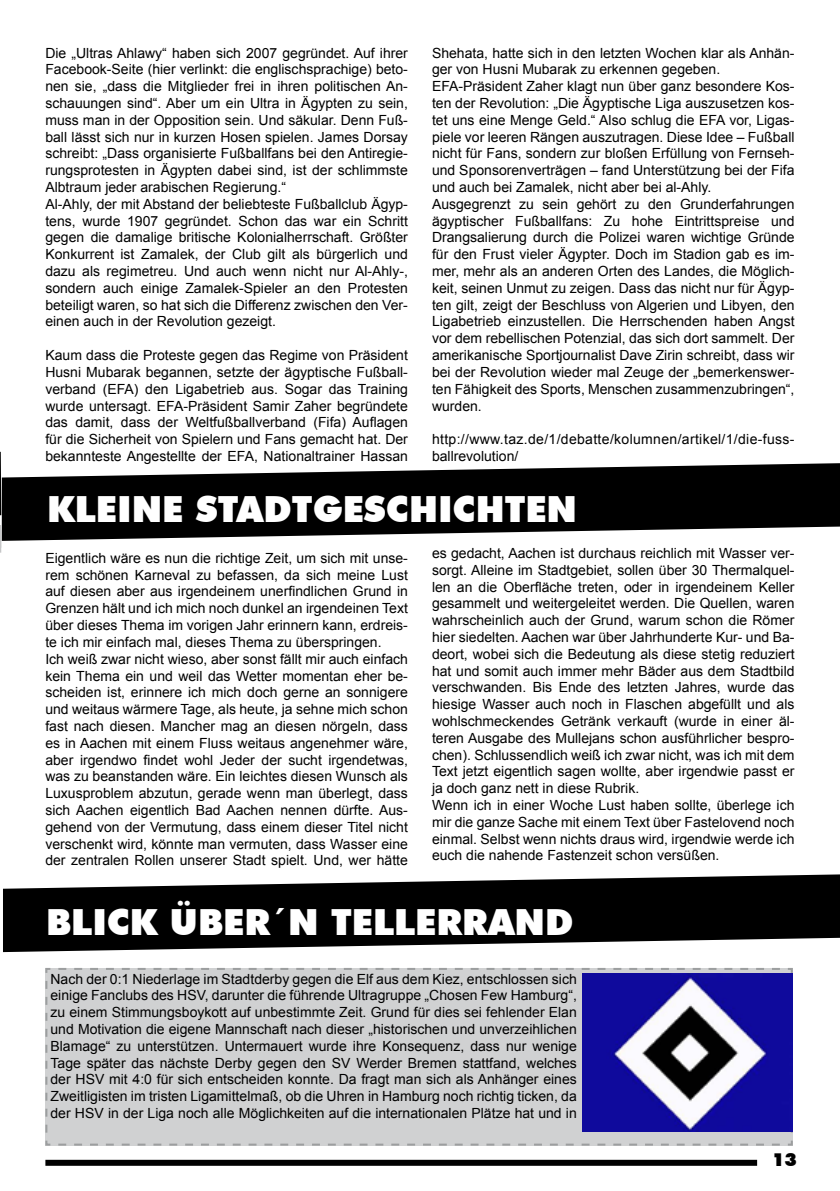
<style>
.page{position:relative;width:840px;height:1191px;background:#fff}
.page>*{position:absolute;margin:0;border:0;box-sizing:border-box;transform-origin:0 0}
.t1{font:900 36px "Futura BT";color:#fff}
.t2{font:900 18px "Futura BT";color:#000}
.t3{font:14px/16.8px "Arial";color:#000}
.t4{font:14px/16.8px "Arial";letter-spacing:.025em;color:#000}
</style>
<div class="page">
<div style="left:45px;top:1159px;width:711px;height:6px;background:#000"></div>
<svg style="left:0;top:525px;width:1px;height:27px"></svg>
<hr style="left:0;top:452px;width:1px;height:63px;background:#000">
<svg style="left:2px;top:463px;width:837px;height:78px;fill:#000"></svg>
<svg style="left:3px;top:874px;width:836px;height:78px;fill:#000"></svg>
<div style="left:45px;top:968px;width:748px;height:178px;background:#d0d1d2"></div>
<img style="left:582px;top:973px;width:210px;height:158px">
<p class="t3" style="left:45px;top:44px;width:364px">Die „Ultras Ahlawy“ haben sich 2007 gegründet. Auf ihrer Facebook-Seite (hier verlinkt: die englischsprachige) beto&shy;nen sie, „dass die Mitglieder frei in ihren politischen An&shy;schauungen sind“. Aber um ein Ultra in Ägypten zu sein, muss man in der Opposition sein. Und säkular. Denn Fuß&shy;ball lässt sich nur in kurzen Hosen spielen. James Dorsay schreibt: „Dass organisierte Fußballfans bei den Antiregie&shy;rungsprotesten in Ägypten dabei sind, ist der schlimmste Albtraum jeder arabischen Regierung.“<br>Al-Ahly, der mit Abstand der beliebteste Fußballclub Ägyp&shy;tens, wurde 1907 gegründet. Schon das war ein Schritt gegen die damalige britische Kolonialherrschaft. Größter Konkurrent ist Zamalek, der Club gilt als bürgerlich und dazu als regimetreu. Und auch wenn nicht nur Al-Ahly-, sondern auch einige Zamalek-Spieler an den Protesten beteiligt waren, so hat sich die Differenz zwischen den Ver&shy;einen auch in der Revolution gezeigt.</p>
<p class="t3" style="left:45px;top:347px;width:364px;text-align:justify">Kaum dass die Proteste gegen das Regime von Präsident Husni Mubarak begannen, setzte der ägyptische Fußball&shy;verband (EFA) den Ligabetrieb aus. Sogar das Training wurde untersagt. EFA-Präsident Samir Zaher begründete das damit, dass der Weltfußballverband (Fifa) Auflagen für die Sicherheit von Spielern und Fans gemacht hat. Der bekannteste Angestellte der EFA, Nationaltrainer Hassan</p>
<p class="t3" style="left:432px;top:44px;width:364px">Shehata, hatte sich in den letzten Wochen klar als Anhän&shy;ger von Husni Mubarak zu erkennen gegeben.<br>EFA-Präsident Zaher klagt nun über ganz besondere Kos&shy;ten der Revolution: „Die Ägyptische Liga auszusetzen kos&shy;tet uns eine Menge Geld.“ Also schlug die EFA vor, Ligas&shy;piele vor leeren Rängen auszutragen. Diese Idee – Fußball nicht für Fans, sondern zur bloßen Erfüllung von Fernseh&shy;und Sponsorenverträgen – fand Unterstützung bei der Fifa und auch bei Zamalek, nicht aber bei al-Ahly.<br>Ausgegrenzt zu sein gehört zu den Grunderfahrungen ägyptischer Fußballfans: Zu hohe Eintrittspreise und Drangsalierung durch die Polizei waren wichtige Gründe für den Frust vieler Ägypter. Doch im Stadion gab es im&shy;mer, mehr als an anderen Orten des Landes, die Möglich&shy;keit, seinen Unmut zu zeigen. Dass das nicht nur für Ägyp&shy;ten gilt, zeigt der Beschluss von Algerien und Libyen, den Ligabetrieb einzustellen. Die Herrschenden haben Angst vor dem rebellischen Potenzial, das sich dort sammelt. Der amerikanische Sportjournalist Dave Zirin schreibt, dass wir bei der Revolution wieder mal Zeuge der „bemerkenswer&shy;ten Fähigkeit des Sports, Menschen zusammenzubringen“, wurden.</p>
<p class="t4" style="left:432px;top:431px;width:364px">http://www.taz.de/1/debatte/kolumnen/artikel/1/die-fuss&shy;ballrevolution/</p>
<h1 class="t1" style="left:47px;top:488px;width:531px">KLEINE STADTGESCHICHTEN</h1>
<p class="t3" style="left:45px;top:549px;width:364px">Eigentlich wäre es nun die richtige Zeit, um sich mit unse&shy;rem schönen Karneval zu befassen, da sich meine Lust auf diesen aber aus irgendeinem unerfindlichen Grund in Grenzen hält und ich mich noch dunkel an irgendeinen Text über dieses Thema im vorigen Jahr erinnern kann, erdreis&shy;te ich mir einfach mal, dieses Thema zu überspringen.<br>Ich weiß zwar nicht wieso, aber sonst fällt mir auch einfach kein Thema ein und weil das Wetter momentan eher be&shy;scheiden ist, erinnere ich mich doch gerne an sonnigere und weitaus wärmere Tage, als heute, ja sehne mich schon fast nach diesen. Mancher mag an diesen nörgeln, dass es in Aachen mit einem Fluss weitaus angenehmer wäre, aber irgendwo findet wohl Jeder der sucht irgendetwas, was zu beanstanden wäre. Ein leichtes diesen Wunsch als Luxusproblem abzutun, gerade wenn man überlegt, dass sich Aachen eigentlich Bad Aachen nennen dürfte. Aus&shy;gehend von der Vermutung, dass einem dieser Titel nicht verschenkt wird, könnte man vermuten, dass Wasser eine der zentralen Rollen unserer Stadt spielt. Und, wer hätte</p>
<p class="t3" style="left:432px;top:544px;width:364px">es gedacht, Aachen ist durchaus reichlich mit Wasser ver&shy;sorgt. Alleine im Stadtgebiet, sollen über 30 Thermalquel&shy;len an die Oberfläche treten, oder in irgendeinem Keller gesammelt und weitergeleitet werden. Die Quellen, waren wahrscheinlich auch der Grund, warum schon die Römer hier siedelten. Aachen war über Jahrhunderte Kur- und Ba&shy;deort, wobei sich die Bedeutung als diese stetig reduziert hat und somit auch immer mehr Bäder aus dem Stadtbild verschwanden. Bis Ende des letzten Jahres, wurde das hiesige Wasser auch noch in Flaschen abgefüllt und als wohlschmeckendes Getränk verkauft (wurde in einer äl&shy;teren Ausgabe des Mullejans schon ausführlicher bespro&shy;chen). Schlussendlich weiß ich zwar nicht, was ich mit dem Text jetzt eigentlich sagen wollte, aber irgendwie passt er ja doch ganz nett in diese Rubrik.<br>Wenn ich in einer Woche Lust haben sollte, überlege ich mir die ganze Sache mit einem Text über Fastelovend noch einmal. Selbst wenn nichts draus wird, irgendwie werde ich euch die nahende Fastenzeit schon versüßen.</p>
<h1 class="t1" style="left:46px;top:900px;width:528px">BLICK ÜBER´N TELLERRAND</h1>
<p class="t3" style="left:50px;top:970px;width:527px;text-align:justify">Nach der 0:1 Niederlage im Stadtderby gegen die Elf aus dem Kiez, entschlossen sich einige Fanclubs des HSV, darunter die führende Ultragruppe „Chosen Few Hamburg“, zu einem Stimmungsboykott auf unbestimmte Zeit. Grund für dies sei fehlender Elan und Motivation die eigene Mannschaft nach dieser „historischen und unverzeihlichen Blamage“ zu unterstützen. Untermauert wurde ihre Konsequenz, dass nur wenige Tage später das nächste Derby gegen den SV Werder Bremen stattfand, welches der HSV mit 4:0 für sich entscheiden konnte. Da fragt man sich als Anhänger eines Zweitligisten im tristen Ligamittelmaß, ob die Uhren in Hamburg noch richtig ticken, da der HSV in der Liga noch alle Möglichkeiten auf die internationalen Plätze hat und in</p>
<p class="t2" style="left:771px;top:1148px;width:26px">13</p>
</div>
